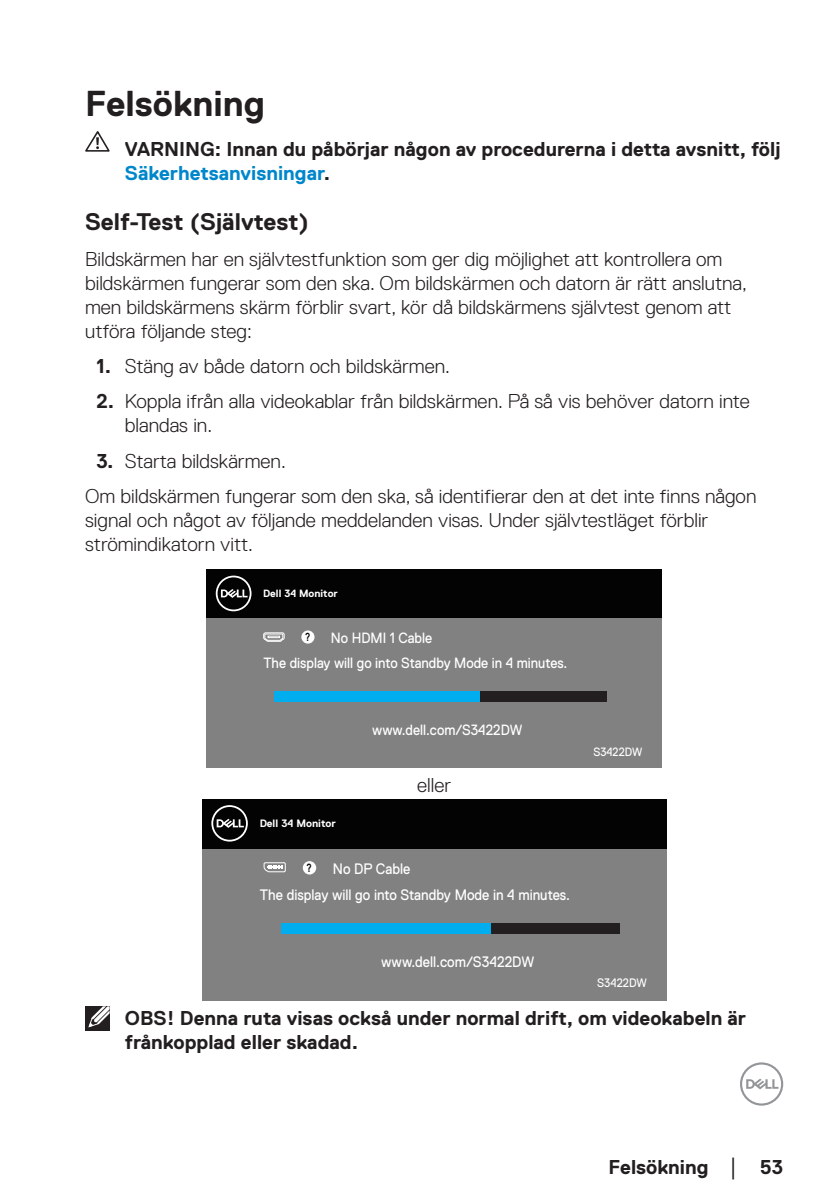
<style>
.page{position:relative;width:840px;height:1191px;background:#fff}
.page>*{position:absolute;margin:0;border:0;box-sizing:border-box;transform-origin:0 0}
.Head1{font:700 36px "Dell Replica";color:#231f20}
.Head2{font:700 24px "Dell Replica";color:#231f20}
.text{font:300 20px/24px "Dell Replica";color:#231f20}
.text-2{font:700 20px/24px "Dell Replica";color:#231f20}
.t1{font:15.2px/26.2px "Dell Replica";color:#fff;scale:.92 1}
.t2{font:14.8px/25.6px "Dell Replica";color:#fff;scale:.92 1}
.t3{font:12.2px "Dell Replica";color:#fff;scale:.92 1}
.t4{font:12px "Dell Replica";color:#fff;scale:.92 1}
.t5{font:700 11.4px "Arial";color:#030303;scale:.73 1}
.t6{font:700 11.2px "Arial";color:#030303;scale:.73 1}
.t7{font:700 10.6px "Dell Replica";color:#fff}
.t8{font:700 10.4px "Dell Replica";color:#fff}
.s1{color:#0087cb}
.s2{font-weight:700}
.s3{font-family:"Arial";font-weight:400;font-size:18px}
</style>
<div class="page">
<svg style="left:740px;top:1062px;width:42px;height:43px"></svg>
<svg style="left:85px;top:131px;width:25px;height:21px"></svg>
<div style="left:206px;top:593px;width:455px;height:174px;background:#818181"></div>
<div style="left:206px;top:569px;width:455px;height:48px;background:#030303"></div>
<svg style="left:216px;top:575px;width:35px;height:36px"></svg>
<div style="left:301px;top:630px;width:13px;height:13px;background:#fff;border-radius:50%"></div>
<svg style="left:263px;top:632px;width:22px;height:10px"></svg>
<div style="left:274px;top:691px;width:332px;height:10px;background:#231f20"></div>
<div style="left:274px;top:691px;width:205px;height:10px;background:#00aeef"></div>
<div style="left:202px;top:823px;width:464px;height:178px;background:#818181"></div>
<div style="left:202px;top:799px;width:464px;height:49px;background:#030303"></div>
<svg style="left:211px;top:805px;width:37px;height:36px"></svg>
<div style="left:281px;top:923px;width:338px;height:10px;background:#231f20"></div>
<div style="left:302px;top:861px;width:14px;height:13px;background:#fff;border-radius:50%"></div>
<svg style="left:263px;top:862px;width:23px;height:10px"></svg>
<div style="left:281px;top:923px;width:209px;height:10px;background:#00aeef"></div>
<div style="left:85px;top:1006px;width:24px;height:24px;background:#231f20"></div>
<svg style="left:88px;top:1006px;width:22px;height:22px"></svg>
<p class="Head1" style="left:85px;top:83px;width:181px">Felsökning</p>
<p class="text-2" style="left:125px;top:137px;width:656px">VARNING: Innan du påbörjar någon av procedurerna i detta avsnitt, följ<br><span class="s1">Säkerhetsanvisningar</span>.</p>
<p class="Head2" style="left:85px;top:209px;width:225px">Self-Test (Självtest)</p>
<p class="text" style="left:85px;top:247px;width:663px">Bildskärmen har en självtestfunktion som ger dig möjlighet att kontrollera om bildskärmen fungerar som den ska. Om bildskärmen och datorn är rätt anslutna, men bildskärmens skärm förblir svart, kör då bildskärmens självtest genom att utföra följande steg:</p>
<p class="text" style="left:96px;top:354px;width:355px"><span class="s2">1.</span> Stäng av både datorn och bildskärmen.</p>
<p class="text" style="left:125px;top:389px;width:626px;text-indent:-28px"><span class="s2">2.</span> Koppla ifrån alla videokablar från bildskärmen. På så vis behöver datorn inte blandas in.</p>
<p class="text" style="left:96px;top:449px;width:191px"><span class="s2">3.</span> Starta bildskärmen.</p>
<p class="text" style="left:85px;top:484px;width:672px">Om bildskärmen fungerar som den ska, så identifierar den at det inte finns någon signal och något av följande meddelanden visas. Under självtestläget förblir strömindikatorn vitt.</p>
<p class="t8" style="left:263px;top:587px;width:76px">Dell 34 Monitor</p>
<p class="t2" style="left:263px;top:625px;width:332px;text-indent:68px">No HDMI 1 Cable<br>The display will go into Standby Mode in 4 minutes.</p>
<p class="t6" style="left:305px;top:629px;width:8px">?</p>
<p class="t2" style="left:372px;top:716px;width:165px">www.dell.com/S3422DW</p>
<p class="text" style="left:417px;top:773px;width:36px">eller</p>
<p class="t7" style="left:259px;top:817px;width:78px">Dell 34 Monitor</p>
<p class="t1" style="left:260px;top:855px;width:338px;text-indent:73px">No DP Cable<br>The display will go into Standby Mode in 4 minutes.</p>
<p class="t5" style="left:306px;top:860px;width:9px">?</p>
<p class="t1" style="left:381px;top:949px;width:168px">www.dell.com/S3422DW</p>
<p class="t4" style="left:593px;top:745px;width:55px">S3422DW</p>
<p class="t3" style="left:597px;top:976px;width:56px">S3422DW</p>
<p class="text-2" style="left:125px;top:1006px;width:622px">OBS! Denna ruta visas också under normal drift, om videokabeln är frånkopplad eller skadad.</p>
<p class="text-2" style="left:608px;top:1155px;width:176px">Felsökning <span class="s3">│</span> 53</p>
</div>
